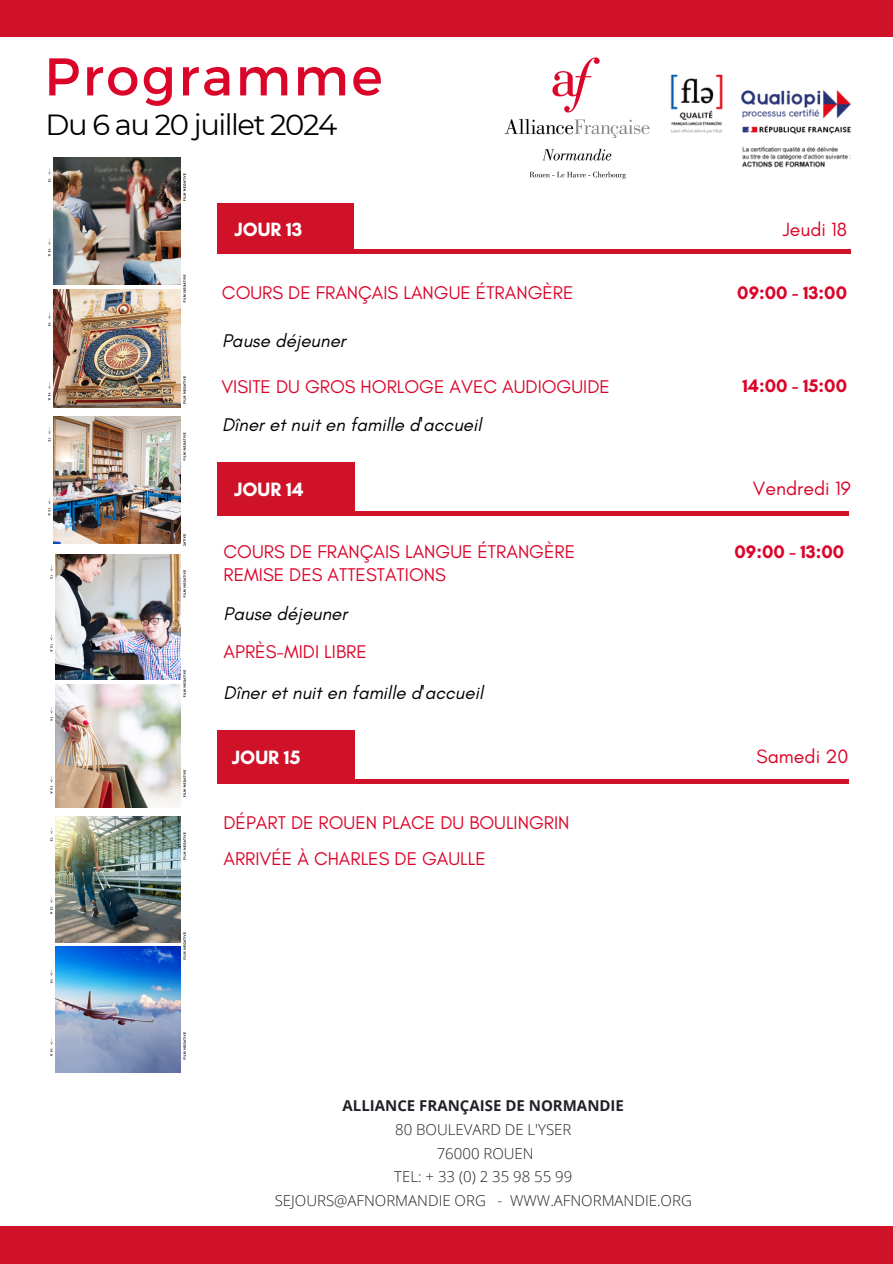
<style>
.page{position:relative;width:893px;height:1264px;background:#fff}
.page>*{position:absolute;margin:0;border:0;box-sizing:border-box;transform-origin:0 0}
.t1{font:52.95px "Montserrat";letter-spacing:.05em;color:#db052a}
.t2{font:29.1px "Montserrat";letter-spacing:-.05em;color:#000}
.t3{font:19.65px "Glacial Indifference";color:#db052a}
.t4{font:700 19.65px "Glacial Indifference";color:#fff}
.t5{font:19.5px "Glacial Indifference";color:#db052a}
.t6{font:700 19.5px "Glacial Indifference";color:#fff}
.t7{font:18.75px/23.7px "Glacial Indifference";color:#db052a}
.t8{font:italic 18.75px "Glacial Indifference";color:#000}
.t9{font:700 18.45px "Glacial Indifference";color:#db052a}
.t10{font:300 15px "Open Sans";color:#212227}
.t11{font:700 15px "Open Sans";color:#212227}
</style>
<div class="page">
<div style="left:0;top:0;width:892px;height:36px;background:#d01228"></div>
<div style="left:0;top:1226px;width:892px;height:37px;background:#d01228"></div>
<img style="left:54px;top:289px;width:127px;height:119px">
<img style="left:54px;top:157px;width:127px;height:127px">
<svg style="left:183px;top:173px;width:3px;height:231px"></svg>
<img style="left:48px;top:416px;width:133px;height:128px">
<img style="left:56px;top:684px;width:125px;height:124px">
<img style="left:56px;top:554px;width:125px;height:125px">
<svg style="left:183px;top:432px;width:3px;height:365px"></svg>
<hr style="left:223px;top:250px;width:627px;height:4px;background:#d01228">
<div style="left:217px;top:203px;width:137px;height:51px;background:#d01228"></div>
<img style="left:698px;top:74px;width:154px;height:94px">
<img style="left:504px;top:57px;width:194px;height:123px">
<hr style="left:217px;top:511px;width:631px;height:4px;background:#d01228">
<div style="left:217px;top:462px;width:137px;height:53px;background:#d01228"></div>
<hr style="left:217px;top:779px;width:631px;height:4px;background:#d01228">
<div style="left:217px;top:730px;width:137px;height:53px;background:#d01228"></div>
<img style="left:56px;top:946px;width:125px;height:126px">
<img style="left:56px;top:816px;width:125px;height:126px">
<svg style="left:183px;top:832px;width:3px;height:227px"></svg>
<p class="t1" style="left:44px;top:42px;width:340px">Programme</p>
<h1 class="t2" style="left:45px;top:107px;width:293px">Du 6 au 20juillet 2024</h1>
<h2 class="t6" style="left:234px;top:218px;width:69px">JOUR 13</h2>
<h3 class="t5" style="left:782px;top:217px;width:66px">Jeudi 18</h3>
<h4 class="t7" style="left:222px;top:281px;width:353px">COURS DE FRANÇAIS LANGUE ÉTRANGÈRE</h4>
<h5 class="t8" style="left:222px;top:329px;width:125px">Pause déjeuner</h5>
<p class="t9" style="left:737px;top:282px;width:111px">09:00 - 13:00</p>
<h6 class="t7" style="left:221px;top:374px;width:390px">VISITE DU GROS HORLOGE AVEC AUDIOGUIDE</h6>
<h5 class="t9" style="left:742px;top:374px;width:106px">14:00 - 15:00</h5>
<h6 class="t8" style="left:222px;top:413px;width:261px">Dîner et nuit en famille d'accueil</h6>
<p class="t4" style="left:234px;top:477px;width:71px">JOUR 14</p>
<h3 class="t3" style="left:753px;top:476px;width:99px">Vendredi 19</h3>
<h5 class="t7" style="left:223px;top:539px;width:353px">COURS DE FRANÇAIS LANGUE ÉTRANGÈRE<br>REMISE DES ATTESTATIONS</h5>
<h4 class="t8" style="left:223px;top:602px;width:125px">Pause déjeuner</h4>
<p class="t7" style="left:223px;top:639px;width:145px">APRÈS-MIDI LIBRE</p>
<h3 class="t8" style="left:223px;top:681px;width:261px">Dîner et nuit en famille d'accueil</h3>
<h5 class="t9" style="left:734px;top:540px;width:111px">09:00 - 13:00</h5>
<h4 class="t4" style="left:232px;top:745px;width:70px">JOUR 15</h4>
<h5 class="t3" style="left:756px;top:744px;width:94px">Samedi 20</h5>
<h6 class="t7" style="left:223px;top:811px;width:347px">DÉPART DE ROUEN PLACE DU BOULINGRIN</h6>
<p class="t7" style="left:223px;top:847px;width:264px">ARRIVÉE À CHARLES DE GAULLE</p>
<h5 class="t11" style="left:342px;top:1095px;width:283px">ALLIANCE FRANÇAISE DE NORMANDIE</h5>
<p class="t10" style="left:395px;top:1118px;width:178px">80 BOULEVARD DE L'YSER</p>
<p class="t10" style="left:436px;top:1142px;width:98px">76000 ROUEN</p>
<p class="t10" style="left:394px;top:1166px;width:179px">TEL: + 33 (0) 2 35 98 55 99</p>
<p class="t10" style="left:275px;top:1189px;width:418px">SEJOURS@AFNORMANDIE ORG - WWW.AFNORMANDIE.ORG</p>
</div>
